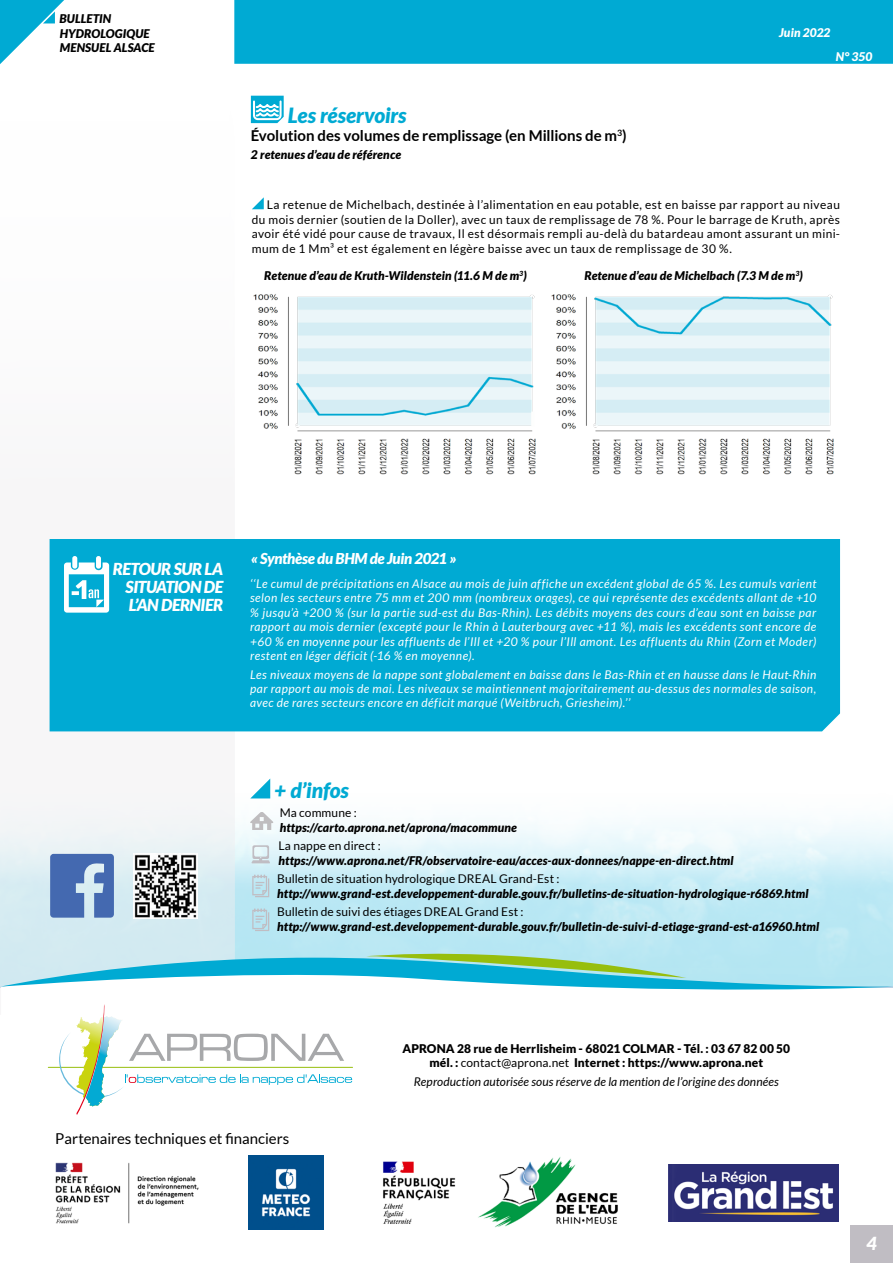
<style>
.page{position:relative;width:893px;height:1263px;background:#fff}
.page>*{position:absolute;margin:0;border:0;box-sizing:border-box;transform-origin:0 0}
.t1{font:italic 900 21px "Lato";letter-spacing:-.005em;color:#00aad3}
.t2{font:italic 900 18px "Lato";color:#fff}
.t3{font:italic 900 16.5px/18px "Lato";letter-spacing:-.03em;color:#fff;text-align:justify}
.t4{font:700 15px "Lato";color:#000}
.t5{font:15px "Lato";color:#000}
.t6{font:italic 900 15px "Lato";letter-spacing:-.025em;color:#fff}
.t7{font:italic 12px/14.4px "Lato";letter-spacing:.035em;color:#fff;text-align:justify}
.t8{font:italic 900 12px/14.4px "Lato";letter-spacing:.01em;color:#000}
.t9{font:12px/14.4px "Lato";letter-spacing:.015em;color:#000;text-align:justify}
.t10{font:900 12px/14.4px "Lato";letter-spacing:.005em;color:#000;text-align:center}
.t11{font:italic 12px "Lato";letter-spacing:.01em;color:#000}
.t12{font:italic 900 12px "Lato";color:#fff}
.s1{font-weight:400}
</style>
<div class="page">
<svg style="left:234px;top:778px;width:659px;height:165px"></svg>
<svg style="left:0;top:539px;width:234px;height:404px;fill:#f6f6f7"></svg>
<svg style="left:0;top:943px;width:893px;height:47px;background:#97dae2"></svg>
<div style="left:234px;top:0;width:659px;height:64px;background:#00aad3"></div>
<svg style="left:0;top:0;width:64px;height:64px"></svg>
<img style="left:55px;top:1162px;width:144px;height:62px">
<img style="left:249px;top:1156px;width:74px;height:74px">
<img style="left:669px;top:1164px;width:170px;height:57px">
<hr style="left:48px;top:1067px;width:305px;height:1px;background:#97be0d">
<svg style="left:59px;top:1004px;width:293px;height:111px"></svg>
<img style="left:383px;top:1157px;width:235px;height:71px">
<img style="left:253px;top:294px;width:283px;height:181px">
<img style="left:551px;top:294px;width:283px;height:181px">
<hr style="left:531px;top:411px;width:3px;height:15px;background:#fdfefd">
<div style="left:850px;top:1225px;width:43px;height:38px;background:#c0bdc3"></div>
<div style="left:50px;top:539px;width:790px;height:192px;background:#00aad3"></div>
<svg style="left:251px;top:96px;width:33px;height:27px"></svg>
<svg style="left:252px;top:197px;width:12px;height:12px"></svg>
<div style="left:96px;top:556px;width:5px;height:13px;background:#fff;border-radius:2px"></div>
<div style="left:72px;top:556px;width:5px;height:13px;background:#fff;border-radius:2px"></div>
<svg style="left:64px;top:562px;width:45px;height:51px"></svg>
<img style="left:134px;top:854px;width:64px;height:64px">
<svg style="left:250px;top:778px;width:20px;height:20px"></svg>
<svg style="left:251px;top:845px;width:19px;height:18px"></svg>
<svg style="left:252px;top:874px;width:18px;height:24px"></svg>
<svg style="left:252px;top:908px;width:18px;height:24px"></svg>
<svg style="left:250px;top:812px;width:24px;height:18px"></svg>
<svg style="left:50px;top:854px;width:64px;height:64px;background:#6183bd"></svg>
<p class="t8" style="left:60px;top:12px;width:97px">BULLETIN<br>HYDROLOGIQUE<br>MENSUEL ALSACE</p>
<p class="t12" style="left:779px;top:25px;width:53px">Juin 2022</p>
<p class="t12" style="left:836px;top:49px;width:38px">N° 350</p>
<h1 class="t1" style="left:288px;top:103px;width:120px">Les réservoirs</h1>
<p class="t4" style="left:251px;top:127px;width:377px">Évolution des volumes de remplissage (en Millions de m<sup>3</sup>)</p>
<p class="t8" style="left:251px;top:148px;width:152px">2 retenues d’eau de référence</p>
<p class="t9" style="left:252px;top:198px;width:590px;text-indent:15px">La retenue de Michelbach, destinée à l’alimentation en eau potable, est en baisse par rapport au niveau du mois dernier (soutien de la Doller), avec un taux de remplissage de 78 %. Pour le barrage de Kruth, après avoir été vidé pour cause de travaux, Il est désormais rempli au-delà du batardeau amont assurant un mini&shy;mum de 1 Mm³ et est également en légère baisse avec un taux de remplissage de 30 %.</p>
<p class="t8" style="left:264px;top:268px;width:264px">Retenue d’eau de Kruth-Wildenstein (11.6 M de m<sup>3</sup>)</p>
<p class="t8" style="left:584px;top:268px;width:220px">Retenue d’eau de Michelbach (7.3 M de m<sup>3</sup>)</p>
<h3 class="t3" style="left:126px;top:560px;width:99px;text-indent:-13px">RETOUR SUR LA SITUATION DE L’AN DERNIER</h3>
<p class="t6" style="left:251px;top:549px;width:207px">« Synthèse du BHM de Juin 2021 »</p>
<p class="t7" style="left:250px;top:577px;width:568px">‘‘Le cumul de précipitations en Alsace au mois de juin affiche un excédent global de 65 %. Les cumuls varient selon les secteurs entre 75 mm et 200 mm (nombreux orages), ce qui représente des excédents allant de +10 % jusqu’à +200 % (sur la partie sud-est du Bas-Rhin). Les débits moyens des cours d’eau sont en baisse par rapport au mois dernier (excepté pour le Rhin à Lauterbourg avec +11 %), mais les excédents sont encore de +60 % en moyenne pour les affluents de l’Ill et +20 % pour l’Ill amont. Les affluents du Rhin (Zorn et Moder) restent en léger déficit (-16 % en moyenne).</p>
<p class="t7" style="left:250px;top:667px;width:568px">Les niveaux moyens de la nappe sont globalement en baisse dans le Bas-Rhin et en hausse dans le Haut-Rhin par rapport au mois de mai. Les niveaux se maintiennent majoritairement au-dessus des normales de saison, avec de rares secteurs encore en déficit marqué (Weitbruch, Griesheim).’’</p>
<h1 class="t1" style="left:274px;top:778px;width:76px">+ d’infos</h1>
<p class="t9" style="left:280px;top:805px;width:79px">Ma commune :</p>
<p class="t8" style="left:280px;top:820px;width:239px">https://carto.aprona.net/aprona/macommune</p>
<p class="t9" style="left:279px;top:838px;width:104px">La nappe en direct :</p>
<p class="t8" style="left:279px;top:853px;width:457px">https://www.aprona.net/FR/observatoire-eau/acces-aux-donnees/nappe-en-direct.html</p>
<p class="t9" style="left:277px;top:872px;width:284px">Bulletin de situation hydrologique DREAL Grand-Est :</p>
<p class="t8" style="left:277px;top:886px;width:533px">http://www.grand-est.developpement-durable.gouv.fr/bulletins-de-situation-hydrologique-r6869.html</p>
<p class="t9" style="left:277px;top:905px;width:248px">Bulletin de suivi des étiages DREAL Grand Est :</p>
<p class="t8" style="left:277px;top:919px;width:544px">http://www.grand-est.developpement-durable.gouv.fr/bulletin-de-suivi-d-etiage-grand-est-a16960.html</p>
<p class="t10" style="left:402px;top:1041px;width:389px">APRONA 28 rue de Herrlisheim - 68021 COLMAR - Tél. : 03 67 82 00 50 mél. : <span class="s1">contact@aprona.net</span> Internet : https://www.aprona.net</p>
<p class="t11" style="left:414px;top:1074px;width:366px">Reproduction autorisée sous réserve de la mention de l’origine des données</p>
<p class="t5" style="left:55px;top:1130px;width:236px">Partenaires techniques et financiers</p>
<h2 class="t2" style="left:867px;top:1233px;width:12px">4</h2>
</div>
